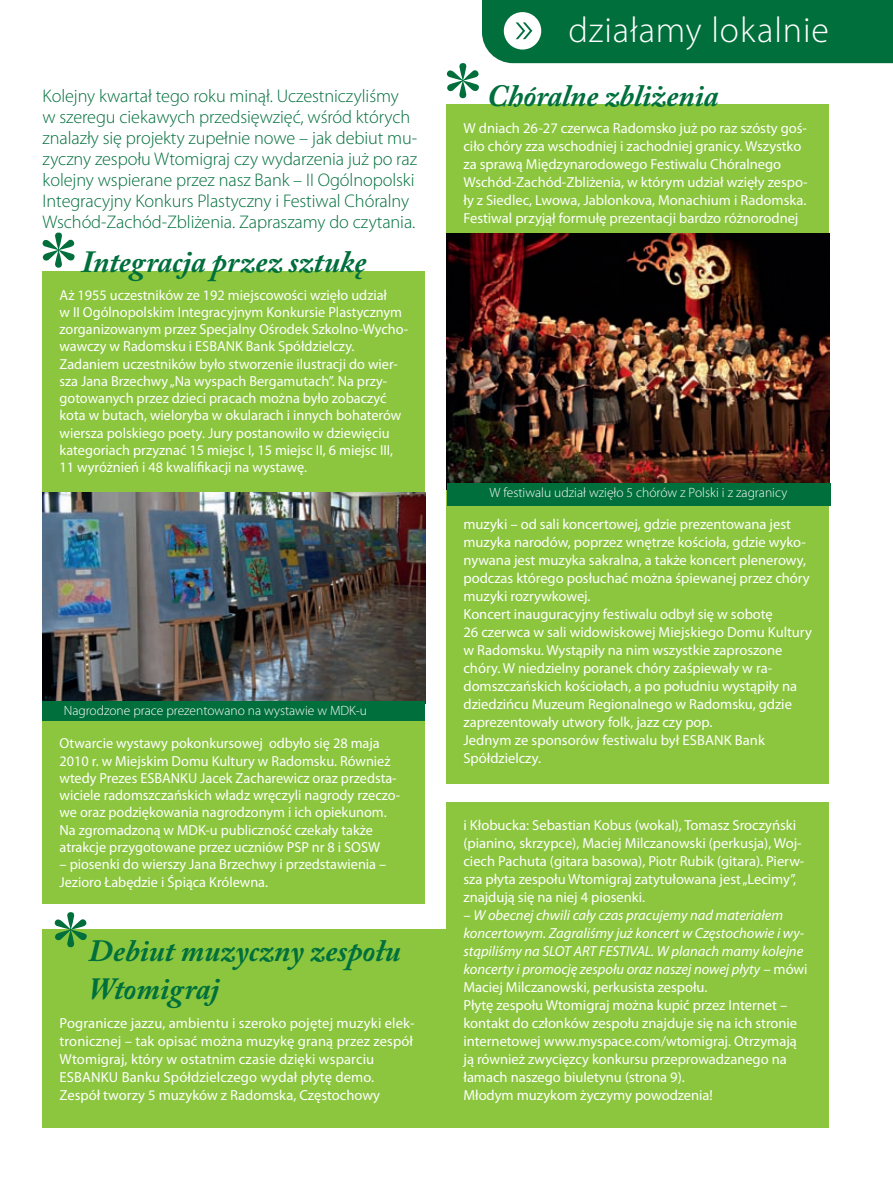
<style>
.page{position:relative;width:893px;height:1187px;background:#fff}
.page>*{position:absolute;margin:0;border:0;box-sizing:border-box;transform-origin:0 0}
.t1{font:300 36px "Myriad Pro";letter-spacing:.025em;color:#fff}
.t2{font:italic 700 30.75px/37.5px "Adobe Caslon Pro";color:#006f3c}
.t3{font:300 18.3px/21px "Myriad Pro";letter-spacing:-.005em;color:#006f3c}
.t4{font:14.55px/18px "Myriad Pro";color:#fff}
.t5{font:300 13.5px "Myriad Pro";color:#fff}
.s1{font-style:italic}
</style>
<div class="page">
<div style="left:43px;top:271px;width:382px;height:633px;background:#8bc63e"></div>
<div style="left:446px;top:105px;width:383px;height:679px;background:#8bc63e"></div>
<div style="left:446px;top:801px;width:383px;height:326px;background:#8bc63e"></div>
<div style="left:43px;top:928px;width:405px;height:199px;background:#8bc63e"></div>
<svg style="left:54px;top:912px;width:34px;height:35px"></svg>
<svg style="left:42px;top:232px;width:33px;height:36px"></svg>
<svg style="left:446px;top:0;width:447px;height:98px"></svg>
<img style="left:446px;top:234px;width:383px;height:256px">
<div style="left:447px;top:482px;width:383px;height:23px;background:#006f3c"></div>
<img style="left:43px;top:492px;width:382px;height:209px">
<div style="left:43px;top:701px;width:382px;height:19px;background:#006f3c"></div>
<p class="t3" style="left:43px;top:86px;width:376px">Kolejny kwartał tego roku minął. Uczestniczyliśmy<br>w szeregu ciekawych przedsięwzięć, wśród których znalazły się projekty zupełnie nowe – jak debiut mu&shy;zyczny zespołu Wtomigraj czy wydarzenia już po raz kolejny wspierane przez nasz Bank – II Ogólnopolski Integracyjny Konkurs Plastyczny i Festiwal Chóralny Wschód-Zachód-Zbliżenia. Zapraszamy do czytania.</p>
<h2 class="t2" style="left:81px;top:242px;width:287px">Integracja przez sztukę</h2>
<p class="t4" style="left:60px;top:286px;width:350px;line-height:17.2px">Aż 1955 uczestników ze 192 miejscowości wzięło udział<br>w II Ogólnopolskim Integracyjnym Konkursie Plastycznym zorganizowanym przez Specjalny Ośrodek Szkolno-Wycho&shy;wawczy w Radomsku i ESBANK Bank Spółdzielczy.<br>Zadaniem uczestników było stworzenie ilustracji do wier&shy;sza Jana Brzechwy „Na wyspach Bergamutach”. Na przy&shy;gotowanych przez dzieci pracach można było zobaczyć kota w butach, wieloryba w okularach i innych bohaterów wiersza polskiego poety. Jury postanowiło w dziewięciu kategoriach przyznać 15 miejsc I, 15 miejsc II, 6 miejsc III, 11 wyróżnień i 48 kwalifikacji na wystawę.</p>
<p class="t5" style="left:64px;top:703px;width:305px">Nagrodzone prace prezentowano na wystawie w MDK-u</p>
<p class="t4" style="left:60px;top:734px;width:342px;line-height:17.2px">Otwarcie wystawy pokonkursowej odbyło się 28 maja 2010 r. w Miejskim Domu Kultury w Radomsku. Również wtedy Prezes ESBANKU Jacek Zacharewicz oraz przedsta&shy;wiciele radomszczańskich władz wręczyli nagrody rzeczo&shy;we oraz podziękowania nagrodzonym i ich opiekunom.<br>Na zgromadzoną w MDK-u publiczność czekały także atrakcje przygotowane przez uczniów PSP nr 8 i SOSW</p>
<p class="t4" style="left:60px;top:855px;width:328px;line-height:17.2px">– piosenki do wierszy Jana Brzechwy i przedstawienia –<br>Jezioro Łabędzie i Śpiąca Królewna.</p>
<h2 class="t2" style="left:88px;top:931px;width:314px">Debiut muzyczny zespołu<br>Wtomigraj</h2>
<p class="t4" style="left:60px;top:1013px;width:357px">Pogranicze jazzu, ambientu i szeroko pojętej muzyki elek&shy;tronicznej – tak opisać można muzykę graną przez zespół Wtomigraj, który w ostatnim czasie dzięki wsparciu ESBANKU Banku Spółdzielczego wydał płytę demo.<br>Zespół tworzy 5 muzyków z Radomska, Częstochowy</p>
<h1 class="t1" style="left:568px;top:10px;width:262px">działamy lokalnie</h1>
<h2 class="t2" style="left:487px;top:77px;width:233px">Chóralne zbliżenia</h2>
<p class="t4" style="left:463px;top:118px;width:346px">W dniach 26-27 czerwca Radomsko już po raz szósty goś&shy;ciło chóry zza wschodniej i zachodniej granicy. Wszystko za sprawą Międzynarodowego Festiwalu Chóralnego Wschód-Zachód-Zbliżenia, w którym udział wzięły zespo&shy;ły z Siedlec, Lwowa, Jablonkova, Monachium i Radomska.<br>Festiwal przyjął formułę prezentacji bardzo różnorodnej</p>
<p class="t5" style="left:489px;top:485px;width:299px">W festiwalu udział wzięło 5 chórów z Polski i z zagranicy</p>
<p class="t4" style="left:463px;top:514px;width:350px">muzyki – od sali koncertowej, gdzie prezentowana jest muzyka narodów, poprzez wnętrze kościoła, gdzie wyko&shy;nywana jest muzyka sakralna, a także koncert plenerowy, podczas którego posłuchać można śpiewanej przez chóry muzyki rozrywkowej.<br>Koncert inauguracyjny festiwalu odbył się w sobotę<br>26 czerwca w sali widowiskowej Miejskiego Domu Kultury w Radomsku. Wystąpiły na nim wszystkie zaproszone chóry. W niedzielny poranek chóry zaśpiewały w ra&shy;domszczańskich kościołach, a po południu wystąpiły na dziedzińcu Muzeum Regionalnego w Radomsku, gdzie zaprezentowały utwory folk, jazz czy pop.<br>Jednym ze sponsorów festiwalu był ESBANK Bank Spółdzielczy.</p>
<p class="t4" style="left:463px;top:815px;width:342px">i Kłobucka: Sebastian Kobus (wokal), Tomasz Sroczyński (pianino, skrzypce), Maciej Milczanowski (perkusja), Woj&shy;ciech Pachuta (gitara basowa), Piotr Rubik (gitara). Pierw&shy;sza płyta zespołu Wtomigraj zatytułowana jest „Lecimy”, znajdują się na niej 4 piosenki.</p>
<p class="t4" style="left:463px;top:905px;width:346px"><span class="s1">– W obecnej chwili cały czas pracujemy nad materiałem koncertowym. Zagraliśmy już koncert w Częstochowie i wy&shy;stąpiliśmy na SLOT ART FESTIVAL. W planach mamy kolejne koncerty i promocję zespołu oraz naszej nowej płyty –</span> mówi Maciej Milczanowski, perkusista zespołu.<br>Płytę zespołu Wtomigraj można kupić przez Internet – kontakt do członków zespołu znajduje się na ich stronie internetowej www.myspace.com/wtomigraj. Otrzymają ją również zwycięzcy konkursu przeprowadzanego na łamach naszego biuletynu (strona 9).<br>Młodym muzykom życzymy powodzenia!</p>
</div>
